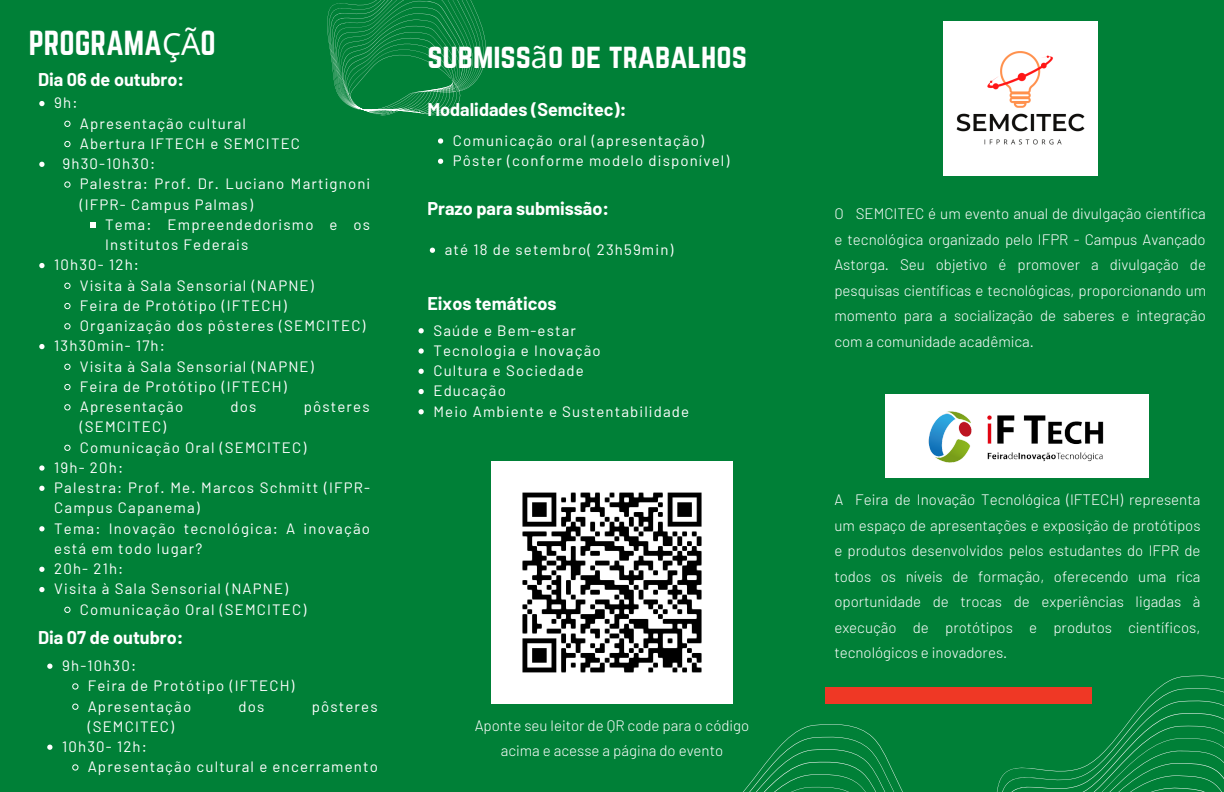
<style>
.page{position:relative;width:1224px;height:792px;background:#008037}
.page>*{position:absolute;margin:0;border:0;box-sizing:border-box;transform-origin:0 0}
.t1{font:30.4px "Norwester";color:#fff}
.t2{font:700 18px "Barlow";color:#fff}
.t3{font:300 15.1px/25.5px "Barlow";color:#fff;text-align:justify}
.t4{font:15px/20.2px "Barlow";letter-spacing:.075em;color:#fff}
.s1{font-family:"Noto Sans"}
</style>
<div class="page">
<svg style="left:743px;top:724px;width:160px;height:68px"></svg>
<svg style="left:996px;top:675px;width:228px;height:117px"></svg>
<svg style="left:327px;top:0;width:159px;height:116px"></svg>
<div style="left:825px;top:687px;width:267px;height:17px;background:#ef3825"></div>
<img style="left:944px;top:21px;width:153px;height:154px">
<img style="left:885px;top:394px;width:263px;height:84px">
<img style="left:491px;top:462px;width:242px;height:241px">
<svg style="left:39px;top:101px;width:6px;height:5px"></svg>
<svg style="left:64px;top:120px;width:7px;height:7px"></svg>
<svg style="left:64px;top:141px;width:7px;height:7px"></svg>
<svg style="left:39px;top:162px;width:6px;height:5px"></svg>
<svg style="left:64px;top:181px;width:7px;height:7px"></svg>
<svg style="left:90px;top:222px;width:6px;height:6px"></svg>
<svg style="left:39px;top:263px;width:6px;height:5px"></svg>
<svg style="left:64px;top:282px;width:7px;height:7px"></svg>
<svg style="left:64px;top:303px;width:7px;height:7px"></svg>
<svg style="left:64px;top:323px;width:7px;height:7px"></svg>
<svg style="left:39px;top:344px;width:6px;height:5px"></svg>
<svg style="left:64px;top:363px;width:7px;height:7px"></svg>
<svg style="left:64px;top:384px;width:7px;height:7px"></svg>
<svg style="left:64px;top:404px;width:7px;height:7px"></svg>
<svg style="left:64px;top:444px;width:7px;height:7px"></svg>
<svg style="left:39px;top:465px;width:6px;height:6px"></svg>
<svg style="left:39px;top:486px;width:6px;height:5px"></svg>
<svg style="left:39px;top:526px;width:6px;height:5px"></svg>
<svg style="left:39px;top:567px;width:6px;height:5px"></svg>
<svg style="left:39px;top:587px;width:6px;height:5px"></svg>
<svg style="left:64px;top:606px;width:7px;height:7px"></svg>
<svg style="left:47px;top:664px;width:5px;height:5px"></svg>
<svg style="left:72px;top:683px;width:7px;height:7px"></svg>
<svg style="left:72px;top:703px;width:7px;height:7px"></svg>
<svg style="left:47px;top:745px;width:5px;height:5px"></svg>
<svg style="left:72px;top:764px;width:7px;height:7px"></svg>
<svg style="left:418px;top:328px;width:6px;height:5px"></svg>
<svg style="left:418px;top:348px;width:6px;height:6px"></svg>
<svg style="left:418px;top:369px;width:6px;height:5px"></svg>
<svg style="left:418px;top:389px;width:6px;height:5px"></svg>
<svg style="left:418px;top:409px;width:6px;height:5px"></svg>
<svg style="left:438px;top:138px;width:5px;height:6px"></svg>
<svg style="left:438px;top:159px;width:5px;height:5px"></svg>
<svg style="left:430px;top:248px;width:5px;height:5px"></svg>
<h1 class="t1" style="left:29px;top:24px;width:189px">PROGRAMA<span class="s1">ÇÃ</span>O</h1>
<p class="t2" style="left:38px;top:68px;width:147px">Dia 06 de outubro:</p>
<p class="t4" style="left:54px;top:92px;width:25px">9h:</p>
<p class="t4" style="left:80px;top:113px;width:168px">Apresentação cultural</p>
<p class="t4" style="left:80px;top:133px;width:222px">Abertura IFTECH e SEMCITEC</p>
<p class="t4" style="left:63px;top:153px;width:94px">9h30-10h30:</p>
<p class="t4" style="left:80px;top:173px;width:292px">Palestra: Prof. Dr. Luciano Martignoni</p>
<p class="t4" style="left:80px;top:194px;width:175px">(IFPR- Campus Palmas)</p>
<p class="t4" style="left:105px;top:214px;width:266px">Tema: Empreendedorismo e os</p>
<p class="t4" style="left:105px;top:234px;width:145px">Institutos Federais</p>
<p class="t4" style="left:54px;top:254px;width:86px">10h30- 12h:</p>
<p class="t4" style="left:80px;top:275px;width:235px">Visita à Sala Sensorial (NAPNE)</p>
<p class="t4" style="left:80px;top:295px;width:208px">Feira de Protótipo (IFTECH)</p>
<p class="t4" style="left:80px;top:315px;width:287px">Organização dos pôsteres (SEMCITEC)</p>
<p class="t4" style="left:54px;top:335px;width:112px">13h30min- 17h:</p>
<p class="t4" style="left:80px;top:356px;width:235px">Visita à Sala Sensorial (NAPNE)</p>
<p class="t4" style="left:80px;top:376px;width:208px">Feira de Protótipo (IFTECH)</p>
<p class="t4" style="left:80px;top:396px;width:105px">Apresentação</p>
<p class="t4" style="left:231px;top:396px;width:27px">dos</p>
<p class="t4" style="left:304px;top:396px;width:67px">pôsteres</p>
<p class="t4" style="left:80px;top:416px;width:88px">(SEMCITEC)</p>
<p class="t4" style="left:80px;top:437px;width:228px">Comunicação Oral (SEMCITEC)</p>
<p class="t4" style="left:54px;top:457px;width:70px">19h- 20h:</p>
<p class="t4" style="left:54px;top:477px;width:317px">Palestra: Prof. Me. Marcos Schmitt (IFPR-</p>
<p class="t4" style="left:54px;top:497px;width:147px">Campus Capanema)</p>
<p class="t4" style="left:54px;top:518px;width:317px">Tema: Inovação tecnológica: A inovação</p>
<p class="t4" style="left:54px;top:538px;width:150px">está em todo lugar?</p>
<p class="t4" style="left:54px;top:558px;width:71px">20h- 21h:</p>
<p class="t4" style="left:54px;top:578px;width:235px">Visita à Sala Sensorial (NAPNE)</p>
<p class="t4" style="left:80px;top:599px;width:228px">Comunicação Oral (SEMCITEC)</p>
<p class="t2" style="left:38px;top:626px;width:147px">Dia 07 de outubro:</p>
<p class="t4" style="left:88px;top:655px;width:208px;text-indent:-26px">9h-10h30:<br>Feira de Protótipo (IFTECH)<br>Apresentação</p>
<p class="t4" style="left:239px;top:695px;width:27px">dos</p>
<p class="t4" style="left:312px;top:695px;width:67px">pôsteres</p>
<p class="t4" style="left:62px;top:716px;width:113px;text-indent:26px">(SEMCITEC)<br>10h30- 12h:</p>
<p class="t4" style="left:88px;top:756px;width:292px">Apresentação cultural e encerramento</p>
<h1 class="t1" style="left:427px;top:38px;width:321px">submiss<span class="s1">ã</span>o de trabalhos</h1>
<p class="t2" style="left:427px;top:98px;width:200px">Modalidades (Semcitec):</p>
<p class="t4" style="left:453px;top:130px;width:278px">Comunicação oral (apresentação)<br>Pôster (conforme modelo disponível)</p>
<p class="t2" style="left:427px;top:197px;width:183px">Prazo para submissão:</p>
<p class="t4" style="left:445px;top:239px;width:230px">até 18 de setembro( 23h59min)</p>
<p class="t2" style="left:427px;top:292px;width:131px">Eixos temáticos</p>
<p class="t4" style="left:433px;top:320px;width:257px">Saúde e Bem-estar<br>Tecnologia e Inovação<br>Cultura e Sociedade<br>Educação<br>Meio Ambiente e Sustentabilidade</p>
<p class="t3" style="left:475px;top:712px;width:276px;text-align:center">Aponte seu leitor de QR code para o código acima e acesse a página do evento</p>
<p class="t3" style="left:834px;top:200px;width:373px">O SEMCITEC é um evento anual de divulgação científica e tecnológica organizado pelo IFPR - Campus Avançado Astorga. Seu objetivo é promover a divulgação de pesquisas científicas e tecnológicas, proporcionando um momento para a socialização de saberes e integração com a comunidade acadêmica.</p>
<p class="t3" style="left:834px;top:487px;width:368px">A Feira de Inovação Tecnológica (IFTECH) representa um espaço de apresentações e exposição de protótipos e produtos desenvolvidos pelos estudantes do IFPR de todos os níveis de formação, oferecendo uma rica oportunidade de trocas de experiências ligadas à execução de protótipos e produtos científicos, tecnológicos e inovadores.</p>
</div>
